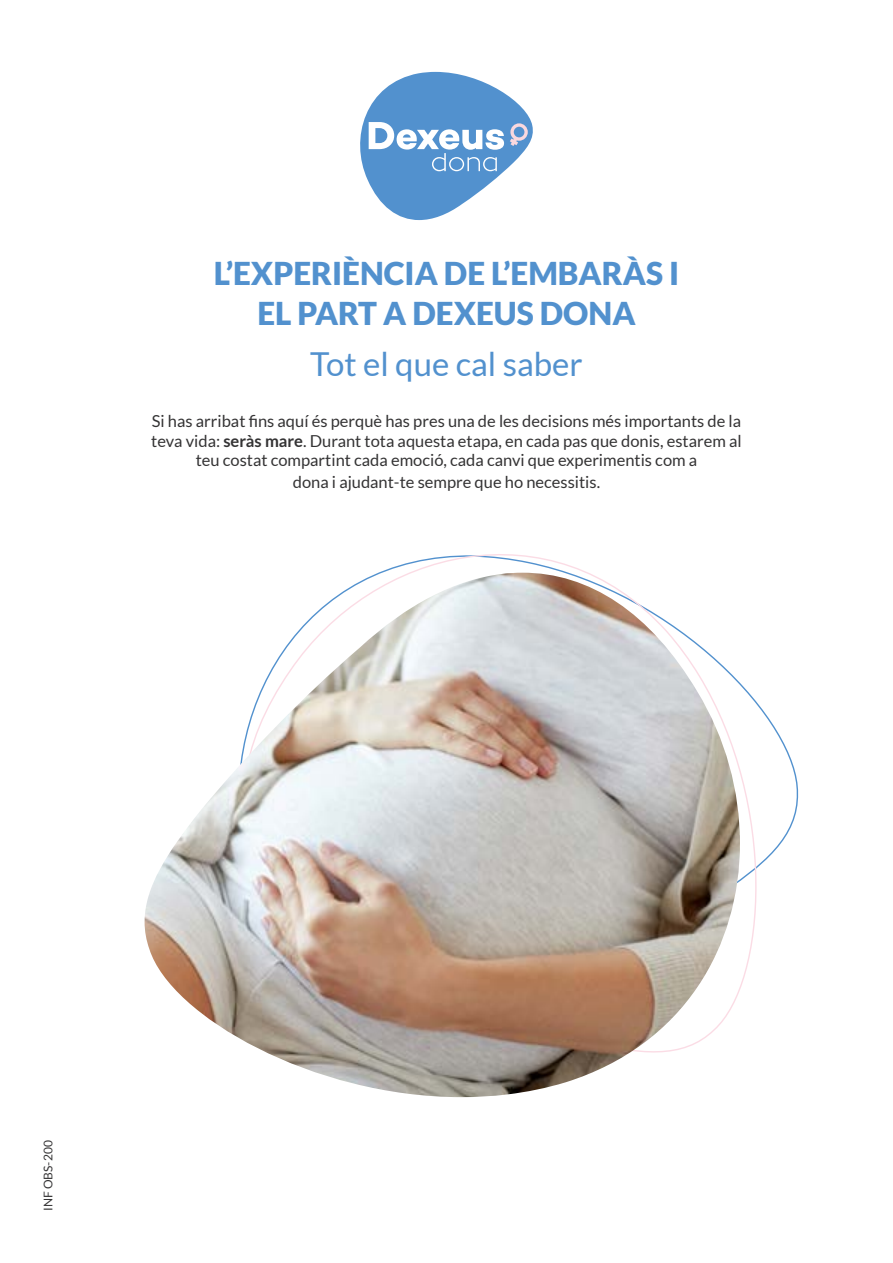
<style>
.page{position:relative;width:893px;height:1263px;background:#fff}
.page>*{position:absolute;margin:0;border:0;box-sizing:border-box;transform-origin:0 0}
.t1{font:33px "Lato";color:#5291ce}
.t2{font:900 31.5px/39.6px "Lato";color:#5291ce;text-align:center}
.t3{font:16.5px/19.8px "Lato";color:#343334;text-align:center}
.t4{font:12px "Lato";color:#343334}
.s1{font-weight:700}
</style>
<div class="page">
<svg style="left:360px;top:72px;width:173px;height:148px"></svg>
<svg style="left:378px;top:554px;width:400px;height:435px"></svg>
<img style="left:145px;top:573px;width:595px;height:524px">
<h2 class="t2" style="left:214px;top:253px;width:467px">L’EXPERIÈNCIA DE L’EMBARÀS I<br>EL PART A DEXEUS DONA</h2>
<h1 class="t1" style="left:310px;top:346px;width:274px">Tot el que cal saber</h1>
<p class="t3" style="left:151px;top:411px;width:592px">Si has arribat fins aquí és perquè has pres una de les decisions més importants de la teva vida: <span class="s1">seràs mare</span>. Durant tota aquesta etapa, en cada pas que donis, estarem al teu costat compartint cada emoció, cada canvi que experimentis com a</p>
<p class="t3" style="left:293px;top:472px;width:309px">dona i ajudant-te sempre que ho necessitis.</p>
<p class="t4" style="left:42px;top:1211px;width:72px;rotate:-90deg">INF OBS-200</p>
</div>
